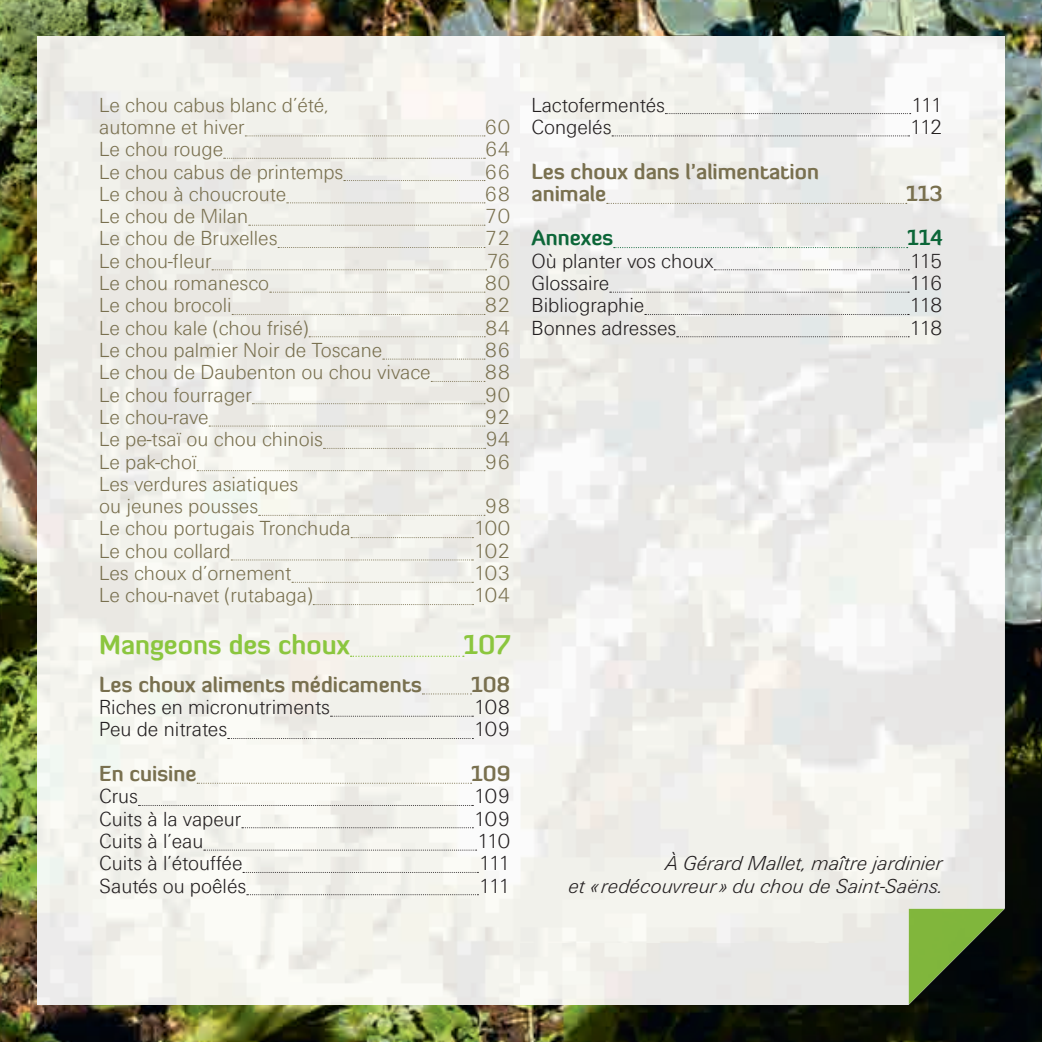
<style>
.page{position:relative;width:1042px;height:1042px;background:#fff}
.page>*{position:absolute;margin:0;border:0;box-sizing:border-box;transform-origin:0 0}
.t1{font:700 26.25px "Diavlo";color:#8bc63e}
.t2{font:300 21px/22.2px "Unitus LH";color:#79704f}
.t3{font:300 21px "Unitus LH";color:#231f20}
.t4{font:700 21px/22.8px "Diavlo";color:#79704f}
.t5{font:italic 300 21px/22.2px "Unitus LH";color:#231f20;text-align:right}
.t6{font:700 21px "Diavlo";color:#0c6638}
</style>
<div class="page">
<img style="left:0;top:0;width:1042px;height:1042px">
<img style="left:37px;top:37px;width:968px;height:483px">
<img style="left:37px;top:520px;width:483px;height:484px">
<img style="left:520px;top:520px;width:485px;height:423px">
<img style="left:520px;top:943px;width:389px;height:61px">
<img style="left:909px;top:909px;width:96px;height:96px">
<img style="left:909px;top:909px;width:95px;height:95px">
<svg style="left:245px;top:135px;width:240px;height:1px"></svg>
<svg style="left:224px;top:158px;width:261px;height:1px"></svg>
<svg style="left:344px;top:180px;width:141px;height:1px"></svg>
<svg style="left:287px;top:202px;width:198px;height:1px"></svg>
<svg style="left:249px;top:225px;width:236px;height:1px"></svg>
<svg style="left:278px;top:247px;width:207px;height:1px"></svg>
<svg style="left:212px;top:269px;width:274px;height:1px"></svg>
<svg style="left:270px;top:292px;width:215px;height:1px"></svg>
<svg style="left:232px;top:314px;width:253px;height:1px"></svg>
<svg style="left:309px;top:336px;width:176px;height:1px"></svg>
<svg style="left:383px;top:359px;width:102px;height:1px"></svg>
<svg style="left:431px;top:381px;width:54px;height:1px"></svg>
<svg style="left:252px;top:403px;width:233px;height:1px"></svg>
<svg style="left:209px;top:426px;width:276px;height:1px"></svg>
<svg style="left:323px;top:448px;width:162px;height:1px"></svg>
<svg style="left:197px;top:470px;width:288px;height:1px"></svg>
<svg style="left:259px;top:515px;width:226px;height:1px"></svg>
<svg style="left:351px;top:537px;width:122px;height:1px"></svg>
<svg style="left:231px;top:559px;width:242px;height:1px"></svg>
<svg style="left:292px;top:582px;width:181px;height:1px"></svg>
<svg style="left:313px;top:604px;width:160px;height:1px"></svg>
<svg style="left:351px;top:655px;width:113px;height:2px"></svg>
<svg style="left:422px;top:693px;width:49px;height:1px"></svg>
<svg style="left:330px;top:716px;width:143px;height:1px"></svg>
<svg style="left:228px;top:738px;width:245px;height:1px"></svg>
<svg style="left:197px;top:783px;width:275px;height:1px"></svg>
<svg style="left:138px;top:805px;width:335px;height:1px"></svg>
<svg style="left:242px;top:827px;width:231px;height:1px"></svg>
<svg style="left:204px;top:849px;width:273px;height:1px"></svg>
<svg style="left:243px;top:872px;width:235px;height:1px"></svg>
<svg style="left:247px;top:894px;width:231px;height:1px"></svg>
<svg style="left:665px;top:113px;width:245px;height:1px"></svg>
<svg style="left:612px;top:135px;width:297px;height:1px"></svg>
<svg style="left:607px;top:203px;width:300px;height:1px"></svg>
<svg style="left:614px;top:247px;width:294px;height:1px"></svg>
<svg style="left:714px;top:269px;width:195px;height:1px"></svg>
<svg style="left:610px;top:292px;width:299px;height:1px"></svg>
<svg style="left:645px;top:314px;width:264px;height:1px"></svg>
<svg style="left:677px;top:336px;width:232px;height:1px"></svg>
<p class="t2" style="left:99px;top:94px;width:231px">Le chou cabus blanc d’été, automne et hiver</p>
<p class="t2" style="left:484px;top:116px;width:28px">60</p>
<p class="t2" style="left:99px;top:138px;width:125px">Le chou rouge</p>
<p class="t2" style="left:485px;top:138px;width:27px">64</p>
<p class="t2" style="left:99px;top:161px;width:246px">Le chou cabus de printemps</p>
<p class="t2" style="left:484px;top:161px;width:28px">66</p>
<p class="t2" style="left:99px;top:183px;width:188px">Le chou à choucroute</p>
<p class="t2" style="left:484px;top:183px;width:28px">68</p>
<p class="t2" style="left:99px;top:205px;width:151px">Le chou de Milan</p>
<p class="t2" style="left:484px;top:205px;width:28px">70</p>
<p class="t2" style="left:99px;top:228px;width:180px">Le chou de Bruxelles</p>
<p class="t2" style="left:484px;top:228px;width:28px">72</p>
<p class="t2" style="left:99px;top:250px;width:114px">Le chou-fleur</p>
<p class="t2" style="left:486px;top:250px;width:26px">76</p>
<p class="t2" style="left:99px;top:272px;width:172px">Le chou romanesco</p>
<p class="t2" style="left:484px;top:272px;width:28px">80</p>
<p class="t2" style="left:99px;top:294px;width:134px">Le chou brocoli</p>
<p class="t2" style="left:484px;top:294px;width:28px">82</p>
<p class="t2" style="left:99px;top:317px;width:211px">Le chou kale (chou frisé)</p>
<p class="t2" style="left:485px;top:317px;width:27px">84</p>
<p class="t2" style="left:99px;top:339px;width:284px">Le chou palmier Noir de Toscane</p>
<p class="t2" style="left:484px;top:339px;width:28px">86</p>
<p class="t2" style="left:99px;top:361px;width:333px">Le chou de Daubenton ou chou vivace</p>
<p class="t2" style="left:484px;top:361px;width:28px">88</p>
<p class="t2" style="left:99px;top:384px;width:154px">Le chou fourrager</p>
<p class="t2" style="left:484px;top:384px;width:28px">90</p>
<p class="t2" style="left:99px;top:406px;width:111px">Le chou-rave</p>
<p class="t2" style="left:484px;top:406px;width:28px">92</p>
<p class="t2" style="left:99px;top:428px;width:225px">Le pe-tsaï ou chou chinois</p>
<p class="t2" style="left:485px;top:428px;width:27px">94</p>
<p class="t2" style="left:99px;top:451px;width:99px">Le pak-choï</p>
<p class="t2" style="left:484px;top:451px;width:28px">96</p>
<p class="t2" style="left:99px;top:473px;width:201px">Les verdures asiatiques ou jeunes pousses</p>
<p class="t2" style="left:484px;top:495px;width:28px">98</p>
<p class="t2" style="left:99px;top:518px;width:253px">Le chou portugais Tronchuda</p>
<p class="t2" style="left:473px;top:518px;width:39px">100</p>
<p class="t2" style="left:99px;top:540px;width:133px">Le chou collard</p>
<p class="t2" style="left:473px;top:540px;width:39px">102</p>
<p class="t2" style="left:99px;top:562px;width:194px">Les choux d’ornement</p>
<p class="t2" style="left:473px;top:562px;width:39px">103</p>
<p class="t2" style="left:99px;top:584px;width:215px">Le chou-navet (rutabaga)</p>
<p class="t2" style="left:473px;top:584px;width:39px">104</p>
<p class="t1" style="left:99px;top:627px;width:252px">Mangeons des choux</p>
<p class="t1" style="left:463px;top:627px;width:48px">107</p>
<p class="t4" style="left:99px;top:672px;width:324px">Les choux aliments médicaments</p>
<p class="t4" style="left:471px;top:672px;width:41px">108</p>
<p class="t3" style="left:99px;top:695px;width:232px">Riches en micronutriments</p>
<p class="t3" style="left:473px;top:695px;width:39px">108</p>
<p class="t3" style="left:99px;top:718px;width:129px">Peu de nitrates</p>
<p class="t3" style="left:473px;top:718px;width:39px">109</p>
<p class="t4" style="left:99px;top:762px;width:99px">En cuisine</p>
<p class="t4" style="left:471px;top:762px;width:41px">109</p>
<p class="t3" style="left:99px;top:785px;width:40px">Crus</p>
<p class="t3" style="left:473px;top:785px;width:39px">109</p>
<p class="t3" style="left:99px;top:807px;width:144px">Cuits à la vapeur</p>
<p class="t3" style="left:473px;top:807px;width:39px">109</p>
<p class="t3" style="left:99px;top:829px;width:106px">Cuits à l’eau</p>
<p class="t3" style="left:476px;top:829px;width:36px">110</p>
<p class="t3" style="left:99px;top:852px;width:145px">Cuits à l’étouffée</p>
<p class="t3" style="left:478px;top:852px;width:34px">111</p>
<p class="t3" style="left:99px;top:874px;width:149px">Sautés ou poêlés</p>
<p class="t3" style="left:478px;top:874px;width:34px">111</p>
<p class="t3" style="left:531px;top:93px;width:135px">Lactofermentés</p>
<p class="t3" style="left:910px;top:93px;width:34px">111</p>
<p class="t3" style="left:531px;top:115px;width:82px">Congelés</p>
<p class="t3" style="left:909px;top:115px;width:35px">112</p>
<p class="t4" style="left:531px;top:159px;width:289px">Les choux dans l’alimentation animale</p>
<p class="t4" style="left:906px;top:182px;width:38px">113</p>
<p class="t6" style="left:531px;top:225px;width:83px">Annexes</p>
<p class="t6" style="left:907px;top:225px;width:37px">114</p>
<p class="t3" style="left:531px;top:249px;width:184px">Où planter vos choux</p>
<p class="t3" style="left:908px;top:249px;width:36px">115</p>
<p class="t3" style="left:531px;top:271px;width:79px">Glossaire</p>
<p class="t3" style="left:908px;top:271px;width:36px">116</p>
<p class="t3" style="left:531px;top:294px;width:114px">Bibliographie</p>
<p class="t3" style="left:908px;top:294px;width:36px">118</p>
<p class="t3" style="left:531px;top:316px;width:146px">Bonnes adresses</p>
<p class="t3" style="left:908px;top:316px;width:36px">118</p>
<p class="t5" style="left:568px;top:852px;width:376px">À Gérard Mallet, maître jardinier<br>et « redécouvreur » du chou de Saint-Saëns.</p>
</div>
